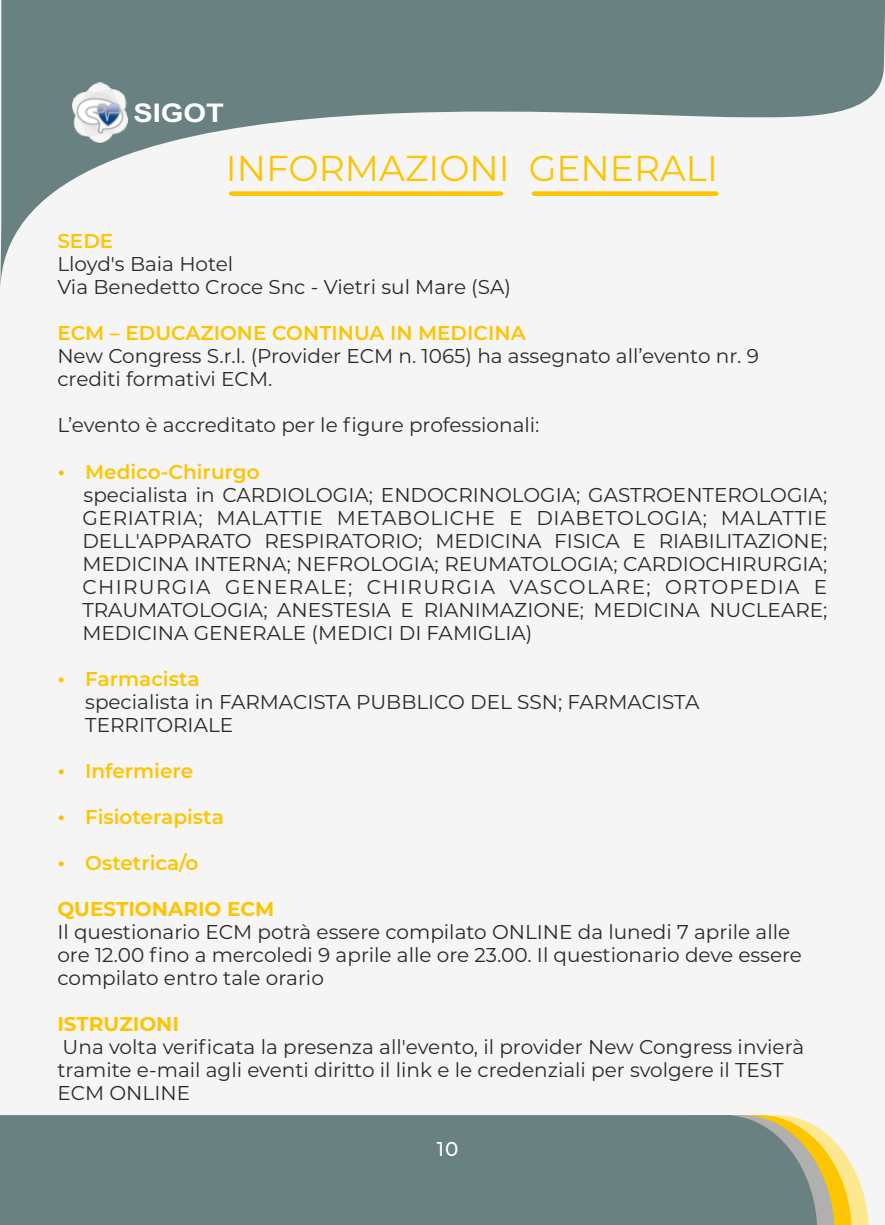
<style>
.page{position:relative;width:885px;height:1225px;background:#fff}
.page>*{position:absolute;margin:0;border:0;box-sizing:border-box;transform-origin:0 0}
.t1{font:36px "Montserrat";color:#fdc500}
.t2{font:700 25.8px "Arial";color:#fefefe;scale:1.13 1}
.t3{font:20px/23px "Montserrat";color:#2b2a29}
.t4{font:600 20px "Montserrat";color:#fdc500}
.t5{font:700 20px "Montserrat";color:#fdc500}
.t6{font:500 20px "Montserrat";color:#fefefe}
</style>
<div class="page">
<div style="left:0;top:0;width:884px;height:1225px;background:#f5f5f5"></div>
<svg style="left:0;top:0;width:884px;height:286px"></svg>
<svg style="left:817px;top:1127px;width:51px;height:98px"></svg>
<div style="left:0;top:1115px;width:817px;height:110px;background:#6a8181"></div>
<img style="left:71px;top:80px;width:59px;height:65px">
<div style="left:531px;top:191px;width:187px;height:5px;background:#fdc500;border-radius:2px"></div>
<svg style="left:229px;top:191px;width:274px;height:5px"></svg>
<p class="t2" style="left:133px;top:103px;width:82px">SIGOT</p>
<p class="t4" style="left:57px;top:229px;width:57px">SEDE</p>
<h1 class="t1" style="left:226px;top:146px;width:493px">INFORMAZIONI GENERALI</h1>
<p class="t3" style="left:57px;top:253px;width:177px">Lloyd's Baia Hotel</p>
<p class="t3" style="left:57px;top:276px;width:455px">Via Benedetto Croce Snc - Vietri sul Mare (SA)</p>
<p class="t4" style="left:57px;top:321px;width:470px">ECM – EDUCAZIONE CONTINUA IN MEDICINA</p>
<p class="t3" style="left:57px;top:345px;width:703px">New Congress S.r.l. (Provider ECM n. 1065) ha assegnato all’evento nr. 9 crediti formativi ECM.</p>
<p class="t3" style="left:57px;top:414px;width:483px">L’evento è accreditato per le figure professionali:</p>
<p class="t4" style="left:85px;top:459px;width:176px">Medico-Chirurgo</p>
<p class="t3" style="left:82px;top:483px;width:746px;text-align:justify">specialista in CARDIOLOGIA; ENDOCRINOLOGIA; GASTROENTEROLOGIA; GERIATRIA; MALATTIE METABOLICHE E DIABETOLOGIA; MALATTIE DELL'APPARATO RESPIRATORIO; MEDICINA FISICA E RIABILITAZIONE; MEDICINA INTERNA; NEFROLOGIA; REUMATOLOGIA; CARDIOCHIRURGIA; CHIRURGIA GENERALE; CHIRURGIA VASCOLARE; ORTOPEDIA E TRAUMATOLOGIA; ANESTESIA E RIANIMAZIONE; MEDICINA NUCLEARE; MEDICINA GENERALE (MEDICI DI FAMIGLIA)</p>
<p class="t4" style="left:85px;top:666px;width:116px">Farmacista</p>
<p class="t3" style="left:85px;top:690px;width:615px">specialista in FARMACISTA PUBBLICO DEL SSN; FARMACISTA<br>TERRITORIALE</p>
<p class="t4" style="left:85px;top:758px;width:109px">Infermiere</p>
<p class="t4" style="left:85px;top:804px;width:140px">Fisioterapista</p>
<p class="t4" style="left:85px;top:850px;width:115px">Ostetrica/o</p>
<p class="t5" style="left:57px;top:896px;width:218px">QUESTIONARIO ECM</p>
<p class="t3" style="left:57px;top:920px;width:746px">Il questionario ECM potrà essere compilato ONLINE da lunedi 7 aprile alle ore 12.00 fino a mercoledi 9 aprile alle ore 23.00. Il questionario deve essere compilato entro tale orario</p>
<p class="t5" style="left:57px;top:1011px;width:123px">ISTRUZIONI</p>
<p class="t3" style="left:57px;top:1035px;width:748px">Una volta verificata la presenza all'evento, il provider New Congress invierà tramite e-mail agli eventi diritto il link e le credenziali per svolgere il TEST<br>ECM ONLINE</p>
<p class="t6" style="left:436px;top:1137px;width:23px">10</p>
</div>
